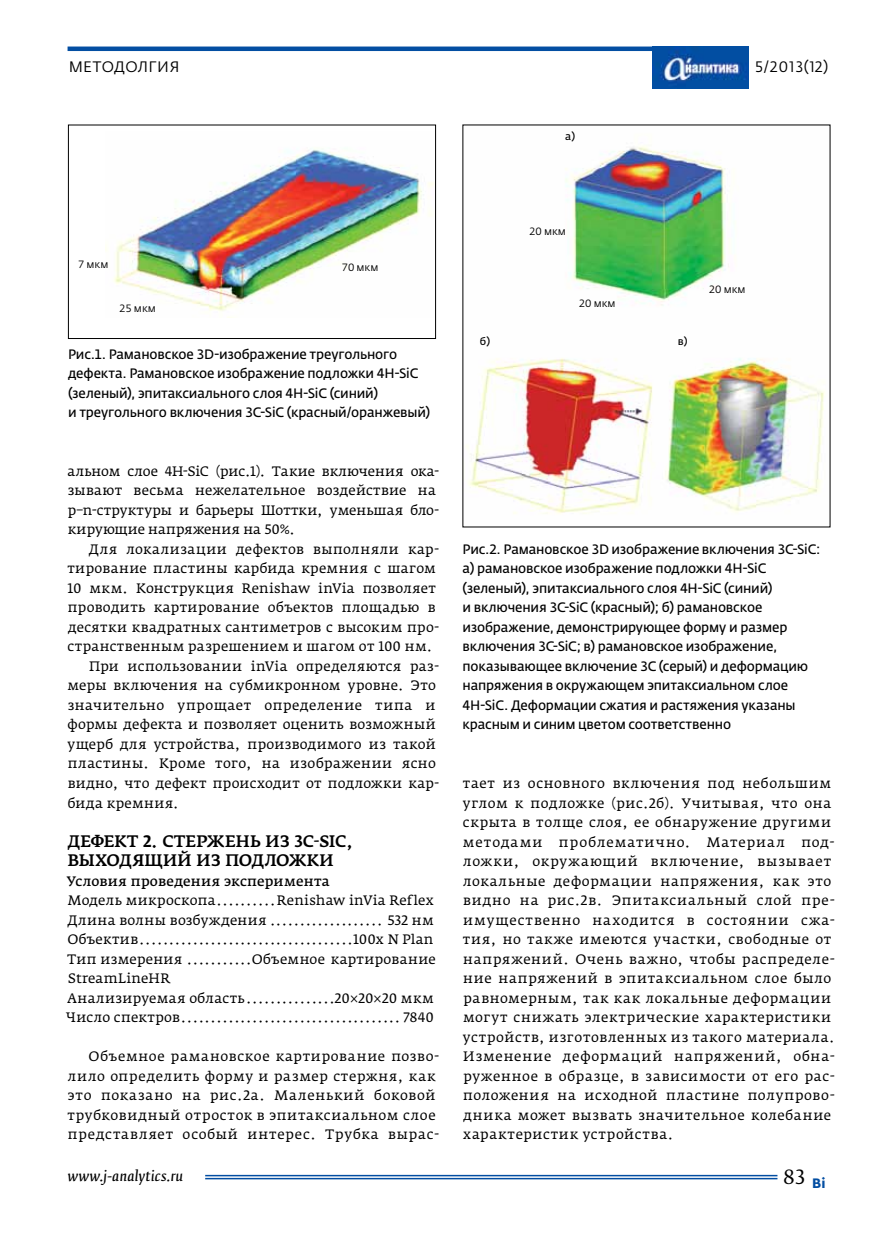
<style>
.page{position:relative;width:881px;height:1234px;background:#fff}
.page>*{position:absolute;margin:0;border:0;box-sizing:border-box;transform-origin:0 0}
.t1{font:19.5px "Fedra Serif B Pro";color:#000}
.t2{font:500 16.5px/19.5px "Fedra Serif A Pro";letter-spacing:.005em;color:#000}
.t3{font:15px "Fedra Sans Alt Pro";letter-spacing:.02em;color:#000}
.t4{font:13.5px/19.5px "Fedra Serif A Pro";letter-spacing:.055em;color:#000}
.t5{font:13.5px/19.5px "Fedra Serif A Pro";letter-spacing:.035em;color:#000}
.t6{font:13.5px/19.5px "Fedra Sans Pro";letter-spacing:-.01em;color:#000}
.t7{font:13.5px/19.5px "Fedra Serif A Pro";letter-spacing:.005em;color:#000}
.t8{font:13.5px "Fedra Serif A Pro";letter-spacing:.015em;color:#000}
.t9{font:13.5px "Fedra Serif A Pro";letter-spacing:.015em;color:#000}
.t10{font:italic 13.5px "Fedra Serif B Pro";letter-spacing:.02em;color:#000}
.t11{font:10.5px "Fedra Sans Pro";color:#000}
.t12{font:10.5px "Fedra Sans Pro";color:#000}
</style>
<div class="page">
<div style="left:67px;top:46px;width:681px;height:5px;background:#034ea2"></div>
<img style="left:652px;top:47px;width:96px;height:42px">
<hr style="left:205px;top:1174px;width:572px;height:1px;background:#034ea2">
<hr style="left:205px;top:1177px;width:572px;height:1px;background:#034ea2">
<img style="left:106px;top:149px;width:328px;height:162px">
<div style="left:68px;top:125px;width:368px;height:214px;border:1px solid #000"></div>
<img style="left:466px;top:146px;width:359px;height:368px">
<p class="t3" style="left:69px;top:57px;width:112px">МЕТОДОЛГИЯ</p>
<p class="t3" style="left:755px;top:57px;width:74px">5/2013(12)</p>
<p class="t12" style="left:565px;top:129px;width:11px">а)</p>
<p class="t11" style="left:78px;top:257px;width:32px">7 мкм</p>
<p class="t11" style="left:119px;top:301px;width:38px">25 мкм</p>
<p class="t11" style="left:341px;top:260px;width:38px">70 мкм</p>
<p class="t6" style="left:68px;top:344px;width:363px">Рис.1. Рамановское 3D-изображение треугольного дефекта. Рамановское изображение подложки 4H-SiC (зеленый), эпитаксиального слоя 4H-SiC (синий)<br>и треугольного включения 3C-SiC (красный/оранжевый)</p>
<p class="t7" style="left:67px;top:461px;width:373px">альном слое 4Н-SiC (рис.1). Такие включения ока&shy;зывают весьма нежелательное воздействие на p–n-структуры и барьеры Шоттки, уменьшая бло&shy;кирующие напряжения на 50%.</p>
<p class="t5" style="left:89px;top:539px;width:352px">Для локализации дефектов выполняли кар-</p>
<p class="t5" style="left:67px;top:558px;width:370px">тирование пластины карбида кремния с шагом</p>
<p class="t8" style="left:67px;top:579px;width:370px">10 мкм. Конструкция Renishaw inVia позволяет</p>
<p class="t5" style="left:68px;top:597px;width:369px">проводить картирование объектов площадью в</p>
<p class="t5" style="left:68px;top:617px;width:372px">десятки квадратных сантиметров с высоким про-</p>
<p class="t5" style="left:67px;top:636px;width:366px">странственным разрешением и шагом от 100 нм.</p>
<p class="t5" style="left:89px;top:656px;width:351px">При использовании inVia определяются раз-</p>
<p class="t5" style="left:67px;top:675px;width:370px">меры включения на субмикронном уровне. Это</p>
<p class="t5" style="left:68px;top:695px;width:369px">значительно упрощает определение типа и</p>
<p class="t8" style="left:67px;top:716px;width:369px">формы дефекта и позволяет оценить возможный</p>
<p class="t5" style="left:67px;top:734px;width:369px">ущерб для устройства, производимого из такой</p>
<p class="t5" style="left:68px;top:753px;width:369px">пластины. Кроме того, на изображении ясно</p>
<p class="t5" style="left:68px;top:773px;width:373px">видно, что дефект происходит от подложки кар-</p>
<p class="t5" style="left:68px;top:792px;width:113px">бида кремния.</p>
<p class="t2" style="left:68px;top:830px;width:287px">Дефект 2. Стержень из 3C-SiC, выходящий из подложки</p>
<p class="t9" style="left:67px;top:872px;width:264px">Условия проведения эксперимента</p>
<p class="t5" style="left:66px;top:890px;width:371px">Модель микроскопа..........Renishaw inVia Reflex Длина волны возбуждения ................... 532 нм Объектив....................................100х N Plan Тип измерения ...........Объемное картирование StreamLineHR<br>Анализируемая область...............20×20×20 мкм Число спектров..................................... 7840</p>
<p class="t4" style="left:67px;top:1046px;width:373px;text-indent:21px">Объемное рамановское картирование позво&shy;лило определить форму и размер стержня, как это показано на рис.2а. Маленький боковой трубковидный отросток в эпитаксиальном слое представляет особый интерес. Трубка вырас-</p>
<p class="t11" style="left:529px;top:224px;width:38px">20 мкм</p>
<p class="t11" style="left:578px;top:297px;width:38px">20 мкм</p>
<p class="t12" style="left:480px;top:335px;width:12px">б)</p>
<p class="t12" style="left:677px;top:335px;width:11px">в)</p>
<p class="t11" style="left:708px;top:283px;width:38px">20 мкм</p>
<p class="t6" style="left:462px;top:539px;width:359px">Рис.2. Рамановское 3D изображение включения 3C-SiC: a) рамановское изображение подложки 4H-SiC (зеленый), эпитаксиального слоя 4H-SiC (синий)<br>и включения 3C-SiC (красный); б) рамановское изображение, демонстрирующее форму и размер включения 3C-SiC; в) рамановское изображение, показывающее включение 3C (серый) и деформацию напряжения в окружающем эпитаксиальном слое 4H-SiC. Деформации сжатия и растяжения указаны красным и синим цветом соответственно</p>
<p class="t4" style="left:462px;top:773px;width:373px">тает из основного включения под небольшим углом к подложке (рис.2б). Учитывая, что она скрыта в толще слоя, ее обнаружение другими методами проблематично. Материал под&shy;ложки, окружающий включение, вызывает локальные деформации напряжения, как это видно на рис.2в. Эпитаксиальный слой пре&shy;имущественно находится в состоянии сжа&shy;тия, но также имеются участки, свободные от напряжений. Очень важно, чтобы распределе&shy;ние напряжений в эпитаксиальном слое было равномерным, так как локальные деформации могут снижать электрические характеристики устройств, изготовленных из такого материала.<br>Изменение деформаций напряжений, обна&shy;руженное в образце, в зависимости от его рас&shy;положения на исходной пластине полупрово&shy;дника может вызвать значительное колебание характеристик устройства.</p>
<p class="t10" style="left:68px;top:1167px;width:117px">www.j-analytics.ru</p>
<h1 class="t1" style="left:782px;top:1164px;width:44px">83 <sub>Bi</sub></h1>
</div>
